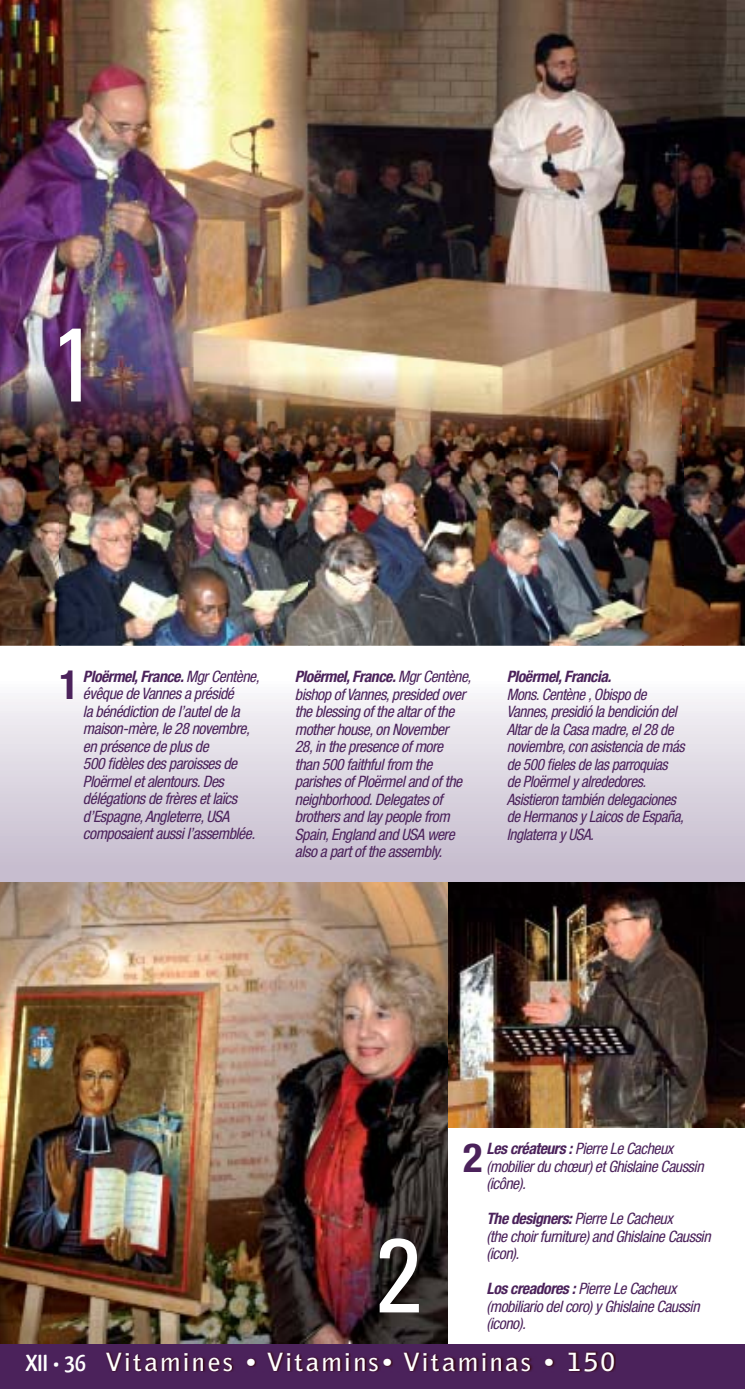
<style>
.page{position:relative;width:745px;height:1389px;background:#fff}
.page>*{position:absolute;margin:0;border:0;box-sizing:border-box;transform-origin:0 0}
.t1{font:condensed 105px "Univers";color:#fff}
.t2{font:700 condensed 40.25px "Helvetica Neue";color:#4b225b}
.t3{font:700 24.85px "Bell Gothic";letter-spacing:.08em;color:#fff;scale:1.05 1}
.t4{font:italic condensed 15.75px/17.5px "Helvetica Neue";letter-spacing:-.03em;color:#4b225b}
.t5{font:italic 700 condensed 15.75px "Helvetica Neue";letter-spacing:-.03em;color:#4b225b}
.s1{font-weight:700}
.s2{font-family:"Qlassik";font-size:24.5px}
</style>
<div class="page">
<div style="left:0;top:674px;width:744px;height:215px;background:linear-gradient(to bottom,#fbfbfc,#c0b5c9)"></div>
<img style="left:446px;top:882px;width:298px;height:246px">
<img style="left:0;top:0;width:744px;height:646px">
<img style="left:682px;top:367px;width:62px;height:83px">
<img style="left:0;top:882px;width:446px;height:462px">
<div style="left:0;top:1344px;width:744px;height:45px;background:#4b225b"></div>
<img style="left:106px;top:1351px;width:509px;height:21px">
<h1 class="t1" style="left:50px;top:326px;width:48px">1</h1>
<h2 class="t2" style="left:60px;top:671px;width:21px">1</h2>
<p class="t4" style="left:83px;top:669px;width:178px"><span class="s1">Ploërmel, France.</span> Mgr Centène, évêque de Vannes a présidé<br>la bénédiction de l’autel de la maison-mère, le 28 novembre, en présence de plus de<br>500 fidèles des paroisses de<br>Ploërmel et alentours. Des délégations de frères et laïcs d’Espagne, Angleterre, USA composaient aussi l’assemblée.</p>
<p class="t4" style="left:295px;top:669px;width:178px"><span class="s1">Ploërmel, France.</span> Mgr Centène, bishop of Vannes, presided over the blessing of the altar of the mother house, on November<br>28, in the presence of more than 500 faithful from the parishes of Ploërmel and of the neighborhood. Delegates of brothers and lay people from<br>Spain, England and USA were also a part of the assembly.</p>
<p class="t5" style="left:506px;top:671px;width:106px">Ploërmel, Francia.</p>
<p class="t4" style="left:506px;top:687px;width:179px">Mons. Centène , Obispo de<br>Vannes, presidió la bendición del<br>Altar de la Casa madre, el 28 de noviembre, con asistencia de más de 500 fieles de las parroquias de Ploërmel y alrededores.<br>Asistieron también delegaciones de Hermanos y Laicos de España,<br>Inglaterra y USA.</p>
<h2 class="t2" style="left:463px;top:1143px;width:21px">2</h2>
<p class="t4" style="left:486px;top:1141px;width:218px"><span class="s1">Les créateurs :</span> Pierre Le Cacheux (mobilier du chœur) et Ghislaine Caussin (icône).</p>
<p class="t4" style="left:486px;top:1211px;width:225px"><span class="s1">The designers:</span> Pierre Le Cacheux<br>(the choir furniture) and Ghislaine Caussin (icon).</p>
<p class="t4" style="left:486px;top:1281px;width:214px"><span class="s1">Los creadores :</span> Pierre Le Cacheux (mobiliario del coro) y Ghislaine Caussin (icono).</p>
<h3 class="t3" style="left:25px;top:1353px;width:562px"><span class="s2">XII • 36</span> Vitamines • Vitamins• Vitaminas • 150</h3>
<h1 class="t1" style="left:375px;top:1237px;width:48px">2</h1>
</div>
